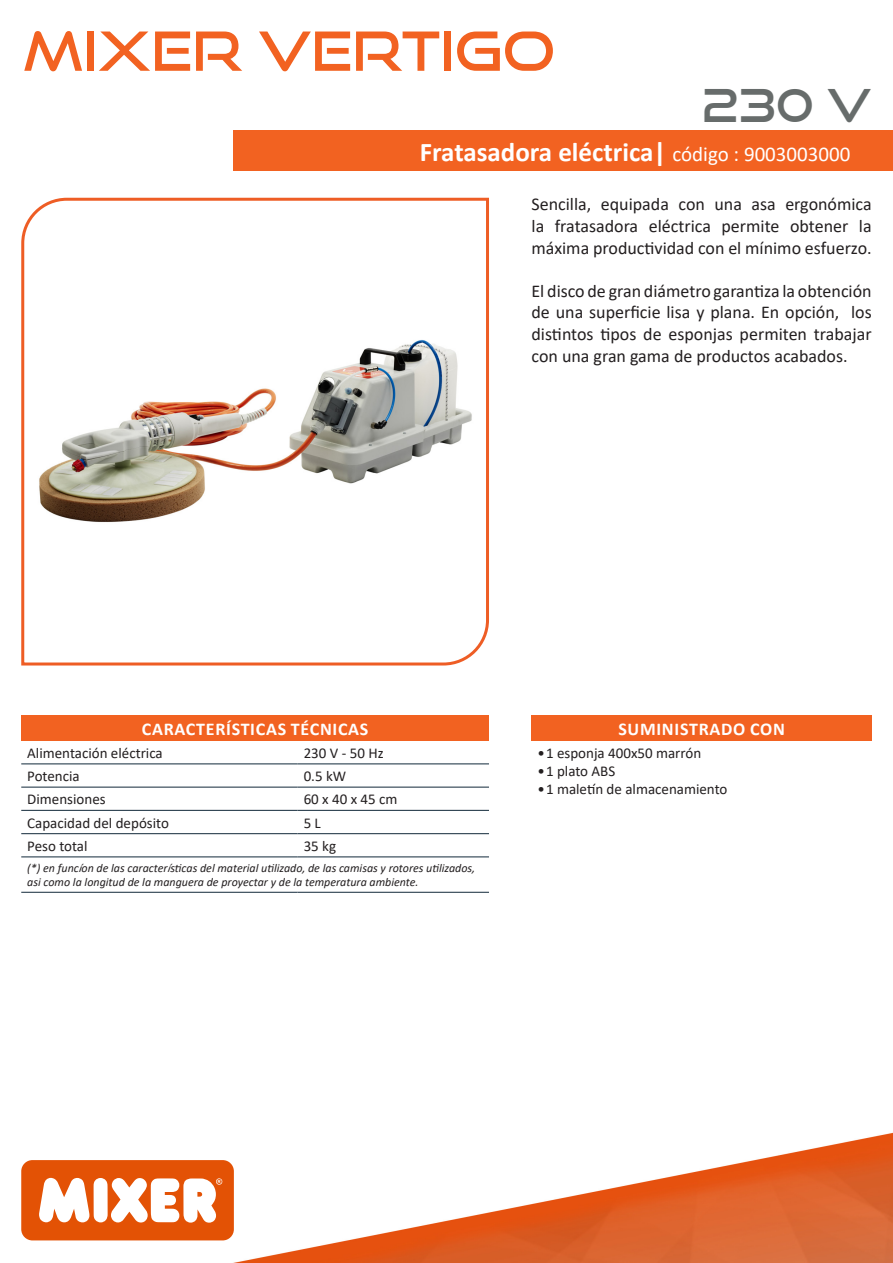
<style>
.page{position:relative;width:893px;height:1263px;background:#fff}
.page>*{position:absolute;margin:0;border:0;box-sizing:border-box;transform-origin:0 0}
.t1{font:54px "Good Times Rg";color:#f26221}
.t2{font:45px "Good Times Rg";color:#676c6b}
.t3{font:700 27px "Calibri";color:#fff}
.t4{font:18px/21.6px "Calibri";color:#231f20;text-align:justify}
.t5{font:700 18px "Calibri";letter-spacing:.04em;color:#fff}
.Stile_di_paragrafo_3{font:15px "Calibri";color:#231f20}
.Stile_di_paragrafo_3-2{font:italic 12px/14.4px "Calibri";color:#231f20}
.s1{font-weight:400;font-size:21px}
</style>
<div class="page">
<img style="left:21px;top:1132px;width:872px;height:131px">
<svg style="left:21px;top:197px;width:468px;height:469px"></svg>
<img style="left:35px;top:337px;width:440px;height:189px">
<div style="left:21px;top:1160px;width:213px;height:80px;background:#e35205;border-radius:11px"></div>
<svg style="left:39px;top:1178px;width:183px;height:45px"></svg>
<div style="left:21px;top:715px;width:468px;height:26px;background:#f26221"></div>
<hr style="left:21px;top:763px;width:277px;height:1px;background:#2c4150">
<hr style="left:298px;top:763px;width:191px;height:1px;background:#2c4150">
<hr style="left:21px;top:786px;width:277px;height:2px;background:#2c4150">
<hr style="left:298px;top:786px;width:191px;height:2px;background:#2c4150">
<hr style="left:21px;top:810px;width:277px;height:1px;background:#2c4150">
<hr style="left:298px;top:810px;width:191px;height:1px;background:#2c4150">
<hr style="left:21px;top:833px;width:277px;height:1px;background:#2c4150">
<hr style="left:298px;top:833px;width:191px;height:1px;background:#2c4150">
<hr style="left:21px;top:856px;width:277px;height:1px;background:#2c4150">
<hr style="left:298px;top:856px;width:191px;height:1px;background:#2c4150">
<hr style="left:21px;top:892px;width:277px;height:1px;background:#2c4150">
<hr style="left:298px;top:892px;width:191px;height:1px;background:#2c4150">
<div style="left:531px;top:715px;width:341px;height:26px;background:#f26221"></div>
<div style="left:234px;top:131px;width:659px;height:40px;background:#f26221"></div>
<p class="t1" style="left:23px;top:18px;width:534px">MIXER VERTIGO</p>
<p class="t2" style="left:702px;top:78px;width:171px">230 V</p>
<p class="t3" style="left:420px;top:133px;width:432px">Fratasadora eléctrica| <span class="s1">código : 9003003000</span></p>
<p class="t4" style="left:531px;top:193px;width:342px">Sencilla, equipada con una asa ergonómica la fratasadora eléctrica permite obtener la máxima productividad con el mínimo esfuerzo.</p>
<p class="t4" style="left:531px;top:280px;width:342px">El disco de gran diámetro garantiza la obtención de una superficie lisa y plana. En opción, los distintos tipos de esponjas permiten trabajar con una gran gama de productos acabados.</p>
<p class="t5" style="left:142px;top:716px;width:228px">CARACTERÍSTICAS TÉCNICAS</p>
<p class="Stile_di_paragrafo_3" style="left:27px;top:742px;width:137px">Alimentación eléctrica</p>
<p class="Stile_di_paragrafo_3" style="left:304px;top:742px;width:81px">230 V - 50 Hz</p>
<p class="Stile_di_paragrafo_3" style="left:27px;top:766px;width:54px">Potencia</p>
<p class="Stile_di_paragrafo_3" style="left:304px;top:766px;width:44px">0.5 kW</p>
<p class="Stile_di_paragrafo_3" style="left:27px;top:789px;width:80px">Dimensiones</p>
<p class="Stile_di_paragrafo_3" style="left:304px;top:789px;width:95px">60 x 40 x 45 cm</p>
<p class="Stile_di_paragrafo_3" style="left:27px;top:812px;width:143px">Capacidad del depósito</p>
<p class="Stile_di_paragrafo_3" style="left:304px;top:812px;width:19px">5 L</p>
<p class="Stile_di_paragrafo_3" style="left:27px;top:835px;width:62px">Peso total</p>
<p class="Stile_di_paragrafo_3" style="left:304px;top:835px;width:34px">35 kg</p>
<p class="Stile_di_paragrafo_3-2" style="left:27px;top:860px;width:449px">(*) en funcíon de las características del material utilizado, de las camisas y rotores utilizados, asi como la longitud de la manguera de proyectar y de la temperatura ambiente.</p>
<p class="t5" style="left:618px;top:716px;width:168px">SUMINISTRADO CON</p>
<p class="Stile_di_paragrafo_3" style="left:537px;top:742px;width:165px">•1 esponja 400x50 marrón</p>
<p class="Stile_di_paragrafo_3" style="left:537px;top:760px;width:79px">•1 plato ABS</p>
<p class="Stile_di_paragrafo_3" style="left:537px;top:778px;width:191px">•1 maletín de almacenamiento</p>
</div>
